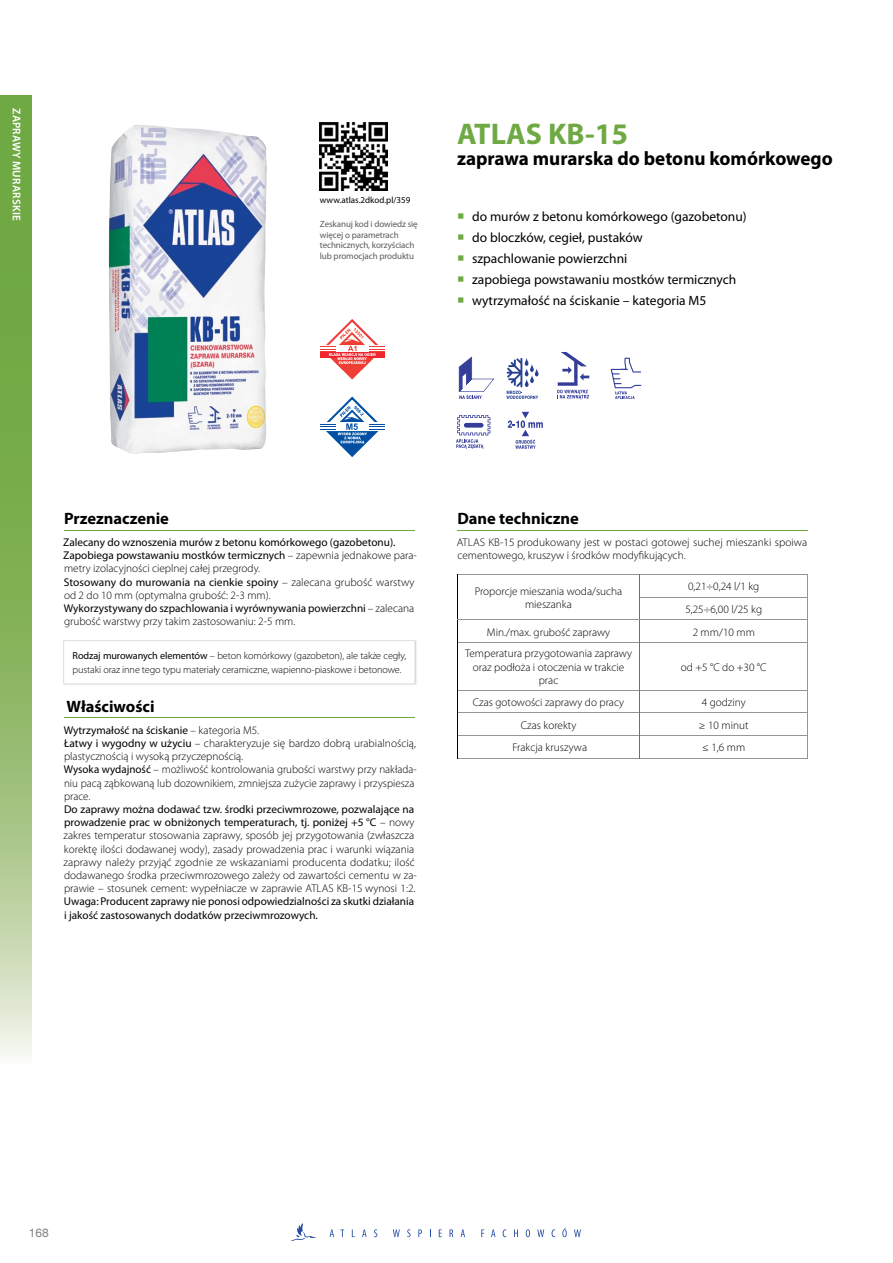
<style>
.page{position:relative;width:893px;height:1263px;background:#fff}
.page>*{position:absolute;margin:0;border:0;box-sizing:border-box;transform-origin:0 0}
.t1{font:700 30px "Myriad Pro";color:#6fa944}
.t2{font:700 19.5px "Myriad Pro";color:#000}
.t3{font:700 16.5px "Myriad Pro";color:#000}
.t4{font:13.5px "Myriad Pro";color:#000}
.t5{font:12px "Switzerland";color:#86888b}
.t6{font:300 11.25px/13.2px "Myriad Pro";color:#000}
.t7{font:11.25px/13.2px "Myriad Pro";color:#000}
.t8{font:600 11.25px "Myriad Pro";letter-spacing:.02em;color:#fff}
.t9{font:300 10.2px/13.5px "Myriad Pro";letter-spacing:-.01em;color:#000}
.t10{font:9px/10.8px "Myriad Pro";letter-spacing:-.01em;color:#58595b}
.t11{font:9px "Myriad Pro";color:#000}
.s1{color:#6fa944}
.s2{font-weight:300}
.s3{font-weight:400}
</style>
<div class="page">
<svg style="left:293px;top:1223px;width:23px;height:17px"></svg>
<svg style="left:330px;top:1229px;width:4px;height:8px"></svg>
<svg style="left:341px;top:1229px;width:3px;height:8px"></svg>
<svg style="left:362px;top:1229px;width:4px;height:8px"></svg>
<svg style="left:374px;top:1229px;width:3px;height:8px"></svg>
<svg style="left:393px;top:1229px;width:7px;height:8px"></svg>
<svg style="left:407px;top:1229px;width:4px;height:8px"></svg>
<svg style="left:418px;top:1229px;width:4px;height:8px"></svg>
<svg style="left:439px;top:1229px;width:3px;height:8px"></svg>
<svg style="left:450px;top:1229px;width:3px;height:8px"></svg>
<svg style="left:461px;top:1229px;width:4px;height:8px"></svg>
<svg style="left:481px;top:1229px;width:3px;height:8px"></svg>
<svg style="left:491px;top:1229px;width:4px;height:8px"></svg>
<svg style="left:503px;top:1229px;width:3px;height:8px"></svg>
<svg style="left:514px;top:1229px;width:4px;height:8px"></svg>
<svg style="left:526px;top:1229px;width:4px;height:8px"></svg>
<svg style="left:537px;top:1229px;width:7px;height:8px"></svg>
<svg style="left:552px;top:1229px;width:3px;height:8px"></svg>
<svg style="left:562px;top:1228px;width:5px;height:9px"></svg>
<svg style="left:574px;top:1229px;width:7px;height:8px"></svg>
<img style="left:320px;top:123px;width:68px;height:67px">
<img style="left:109px;top:125px;width:158px;height:329px">
<hr style="left:64px;top:530px;width:351px;height:1px;background:#6fa944">
<hr style="left:64px;top:718px;width:351px;height:1px;background:#6fa944">
<img style="left:63px;top:641px;width:354px;height:44px">
<svg style="left:64px;top:641px;width:351px;height:43px"></svg>
<hr style="left:457px;top:530px;width:351px;height:1px;background:#6fa944">
<svg style="left:459px;top:357px;width:35px;height:42px"></svg>
<svg style="left:456px;top:415px;width:34px;height:34px"></svg>
<svg style="left:508px;top:412px;width:35px;height:37px"></svg>
<svg style="left:458px;top:575px;width:349px;height:183px"></svg>
<hr style="left:457px;top:574px;width:183px;height:1px;background:#939598">
<hr style="left:640px;top:574px;width:168px;height:1px;background:#939598">
<hr style="left:640px;top:597px;width:168px;height:1px;background:#939598">
<hr style="left:457px;top:620px;width:183px;height:1px;background:#939598">
<hr style="left:640px;top:620px;width:168px;height:1px;background:#939598">
<svg style="left:807px;top:575px;width:1px;height:67px"></svg>
<hr style="left:457px;top:642px;width:183px;height:1px;background:#939598">
<hr style="left:640px;top:642px;width:168px;height:1px;background:#939598">
<hr style="left:807px;top:643px;width:1px;height:47px;background:#939598">
<hr style="left:457px;top:690px;width:183px;height:1px;background:#939598">
<hr style="left:640px;top:690px;width:168px;height:1px;background:#939598">
<hr style="left:457px;top:713px;width:183px;height:1px;background:#939598">
<hr style="left:640px;top:713px;width:168px;height:1px;background:#939598">
<hr style="left:457px;top:735px;width:183px;height:1px;background:#939598">
<hr style="left:640px;top:735px;width:168px;height:1px;background:#939598">
<svg style="left:807px;top:691px;width:1px;height:67px"></svg>
<hr style="left:457px;top:758px;width:183px;height:1px;background:#939598">
<hr style="left:640px;top:758px;width:168px;height:1px;background:#939598">
<svg style="left:457px;top:574px;width:1px;height:69px"></svg>
<hr style="left:457px;top:643px;width:1px;height:47px;background:#000">
<svg style="left:457px;top:690px;width:1px;height:68px"></svg>
<svg style="left:640px;top:575px;width:1px;height:67px"></svg>
<hr style="left:640px;top:643px;width:1px;height:47px;background:#6d6f71">
<svg style="left:640px;top:691px;width:1px;height:67px"></svg>
<svg style="left:320px;top:319px;width:65px;height:60px"></svg>
<svg style="left:320px;top:396px;width:65px;height:61px"></svg>
<svg style="left:611px;top:358px;width:30px;height:41px"></svg>
<svg style="left:506px;top:358px;width:33px;height:41px"></svg>
<svg style="left:557px;top:352px;width:32px;height:47px"></svg>
<svg style="left:0;top:95px;width:32px;height:961px;background:#8fb96a"></svg>
<p class="t8" style="left:24px;top:108px;width:114px;rotate:90deg">ZAPRAWY MURARSKIE</p>
<p class="t11" style="left:320px;top:195px;width:92px">www.atlas.2dkod.pl/359</p>
<p class="t10" style="left:320px;top:218px;width:99px">Zeskanuj kod i dowiedz się więcej o parametrach technicznych, korzyściach lub promocjach produktu</p>
<h1 class="t1" style="left:457px;top:114px;width:172px">ATLAS KB-15</h1>
<h2 class="t2" style="left:457px;top:145px;width:377px">zaprawa murarska do betonu komórkowego</h2>
<p class="t4" style="left:457px;top:208px;width:291px"><span class="s1">○</span> do murów z betonu komórkowego (gazobetonu)</p>
<p class="t4" style="left:457px;top:229px;width:187px"><span class="s1">○</span> do bloczków, cegieł, pustaków</p>
<p class="t4" style="left:457px;top:250px;width:172px"><span class="s1">○</span> szpachlowanie powierzchni</p>
<p class="t4" style="left:457px;top:271px;width:281px"><span class="s1">○</span> zapobiega powstawaniu mostków termicznych</p>
<p class="t4" style="left:457px;top:292px;width:251px"><span class="s1">○</span> wytrzymałość na ściskanie – kategoria M5</p>
<h3 class="t3" style="left:64px;top:508px;width:106px">Przeznaczenie</h3>
<p class="t7" style="left:63px;top:535px;width:355px">Zalecany do wznoszenia murów z betonu komórkowego (gazobetonu).<br>Zapobiega powstawaniu mostków termicznych <span class="s2">– zapewnia jednakowe para&shy;metry izolacyjności cieplnej całej przegrody.<br></span>Stosowany do murowania na cienkie spoiny <span class="s2">– zalecana grubość warstwy od 2 do 10 mm (optymalna grubość: 2-3 mm).<br></span>Wykorzystywany do szpachlowania i wyrównywania powierzchni <span class="s2">– zalecana grubość warstwy przy takim zastosowaniu: 2-5 mm.</span></p>
<p class="t9" style="left:73px;top:649px;width:335px"><span class="s3">Rodzaj murowanych elementów</span> – beton komórkowy (gazobeton), ale także cegły, pustaki oraz inne tego typu materiały ceramiczne, wapienno-piaskowe i betonowe.</p>
<h3 class="t3" style="left:67px;top:696px;width:90px">Właściwości</h3>
<p class="t6" style="left:64px;top:723px;width:355px"><span class="s3">Wytrzymałość na ściskanie</span> – kategoria M5.<br><span class="s3">Łatwy i wygodny w użyciu</span> – charakteryzuje się bardzo dobrą urabialnością, plastycznością i wysoką przyczepnością.<br><span class="s3">Wysoka wydajność</span> – możliwość kontrolowania grubości warstwy przy nakłada&shy;niu pacą ząbkowaną lub dozownikiem, zmniejsza zużycie zaprawy i przyspiesza prace.</p>
<p class="t6" style="left:64px;top:802px;width:355px"><span class="s3">Do zaprawy można dodawać tzw. środki przeciwmrozowe, pozwalające na prowadzenie prac w obniżonych temperaturach, tj. poniżej +5 °C</span> – nowy zakres temperatur stosowania zaprawy, sposób jej przygotowania (zwłaszcza korektę ilości dodawanej wody), zasady prowadzenia prac i warunki wiązania zaprawy należy przyjąć zgodnie ze wskazaniami producenta dodatku; ilość dodawanego środka przeciwmrozowego zależy od zawartości cementu w za&shy;prawie – stosunek cement: wypełniacze w zaprawie ATLAS KB-15 wynosi 1:2.</p>
<p class="t7" style="left:64px;top:895px;width:352px">Uwaga: Producent zaprawy nie ponosi odpowiedzialności za skutki działania i jakość zastosowanych dodatków przeciwmrozowych.</p>
<h3 class="t3" style="left:457px;top:508px;width:123px">Dane techniczne</h3>
<p class="t6" style="left:457px;top:536px;width:352px">ATLAS KB-15 produkowany jest w postaci gotowej suchej mieszanki spoiwa cementowego, kruszyw i środków modyfikujących.</p>
<p class="t6" style="left:475px;top:584px;width:149px;text-align:center">Proporcje mieszania woda/sucha mieszanka</p>
<p class="t6" style="left:685px;top:575px;width:78px;line-height:22.8px">0,21÷0,24 l/1 kg<br>5,25÷6,00 l/25 kg</p>
<p class="t6" style="left:487px;top:625px;width:125px">Min./max. grubość zaprawy</p>
<p class="t6" style="left:693px;top:625px;width:64px">2 mm/10 mm</p>
<p class="t6" style="left:465px;top:646px;width:169px;text-align:center">Temperatura przygotowania zaprawy oraz podłoża i otoczenia w trakcie prac</p>
<p class="t6" style="left:681px;top:660px;width:87px">od +5 °C do +30 °C</p>
<p class="t6" style="left:473px;top:695px;width:153px">Czas gotowości zaprawy do pracy</p>
<p class="t6" style="left:702px;top:695px;width:45px">4 godziny</p>
<p class="t6" style="left:521px;top:718px;width:57px">Czas korekty</p>
<p class="t6" style="left:699px;top:718px;width:51px">≥ 10 minut</p>
<p class="t6" style="left:512px;top:741px;width:76px">Frakcja kruszywa</p>
<p class="t6" style="left:702px;top:741px;width:44px">≤ 1,6 mm</p>
<p class="t5" style="left:29px;top:1225px;width:22px">168</p>
</div>
